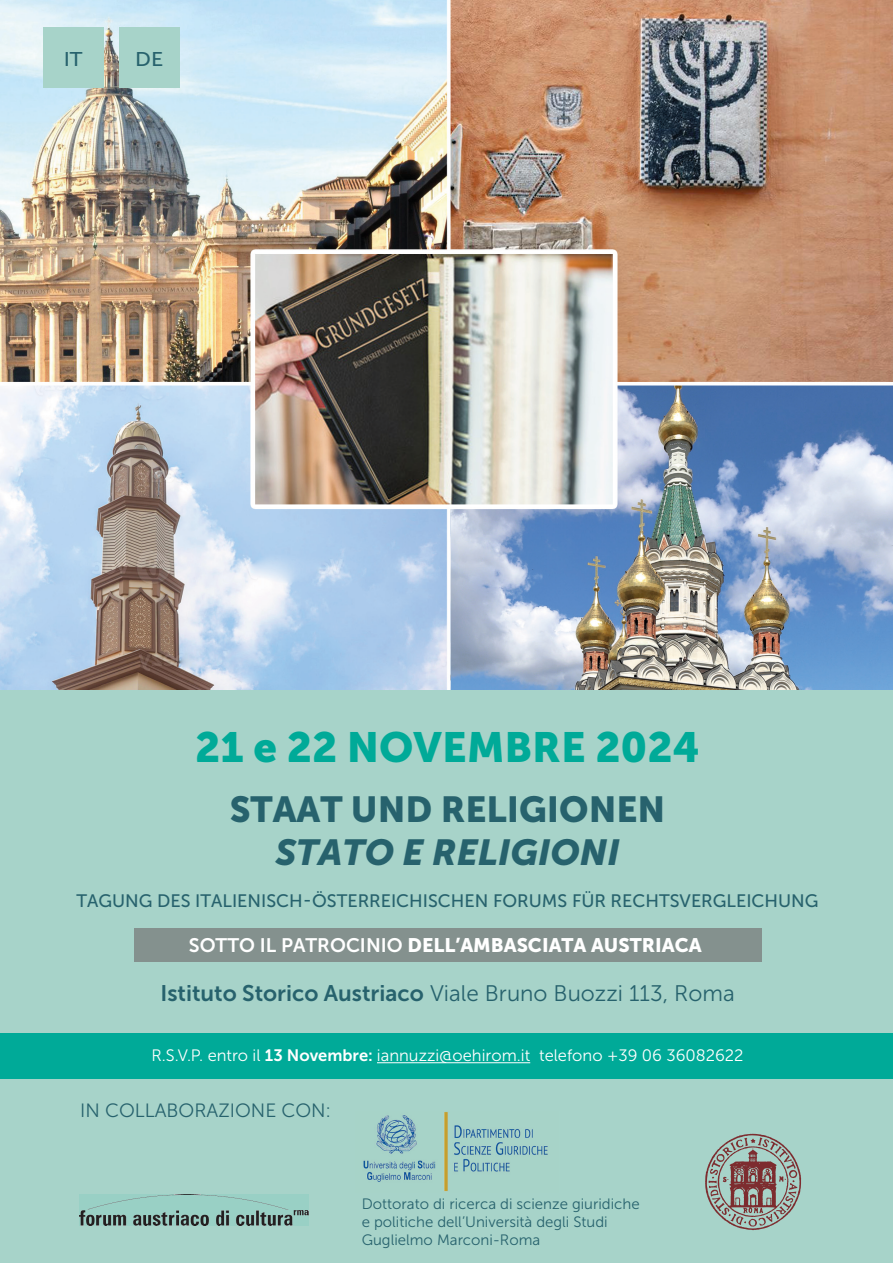
<style>
.page{position:relative;width:893px;height:1263px;background:#fff}
.page>*{position:absolute;margin:0;border:0;box-sizing:border-box;transform-origin:0 0}
.t1{font:42px "Museo Sans 900";color:#00aa98}
.t2{font:36px "Museo Sans 900";color:#27626d}
.t3{font:italic 36px "Museo Sans 900";color:#27626d}
.t4{font:22.5px "Museo Sans 700";color:#27626d}
.t5{font:19.8px "Museo Sans 500";color:#27626d;scale:1.08 1}
.t6{font:19.5px "Museo Sans 900";color:#fff}
.t7{font:19.2px "Museo Sans 300";color:#27626d}
.t8{font:18px "Museo Sans 500";color:#27626d}
.t9{font:16.5px "Museo Sans 300";color:#fff}
.t10{font:15px/18px "Museo Sans 300";color:#27626d}
.s1{font-family:"Museo Sans 700"}
.s2{font-family:"Museo Sans 300"}
</style>
<div class="page">
<img style="left:0;top:0;width:893px;height:690px">
<div style="left:0;top:690px;width:893px;height:573px;background:#a7d3c9"></div>
<svg style="left:705px;top:1134px;width:96px;height:96px"></svg>
<img style="left:363px;top:1112px;width:185px;height:80px">
<img style="left:79px;top:1194px;width:229px;height:31px">
<div style="left:43px;top:28px;width:61px;height:60px;background:#a7d3c9"></div>
<div style="left:119px;top:28px;width:61px;height:60px;background:#a7d3c9"></div>
<div style="left:0;top:1033px;width:893px;height:45px;background:#00aa98"></div>
<div style="left:134px;top:928px;width:627px;height:33px;background:#84918e"></div>
<hr style="left:377px;top:1062px;width:153px;height:1px;background:#fff">
<h3 class="t5" style="left:64px;top:48px;width:19px">IT</h3>
<h3 class="t5" style="left:135px;top:48px;width:28px">DE</h3>
<h1 class="t1" style="left:195px;top:724px;width:506px">21 e 22 NOVEMBRE 2024</h1>
<h2 class="t2" style="left:230px;top:788px;width:437px">STAAT UND RELIGIONEN</h2>
<h2 class="t3" style="left:275px;top:832px;width:346px">STATO E RELIGIONI</h2>
<p class="t8" style="left:77px;top:891px;width:744px">TAGUNG DES ITALIENISCH-ÖSTERREICHISCHEN FORUMS FÜR RECHTSVERGLEICHUNG</p>
<h3 class="t6" style="left:189px;top:934px;width:514px"><span class="s1">SOTTO IL PATROCINIO</span> DELL’AMBASCIATA AUSTRIACA</h3>
<h3 class="t4" style="left:160px;top:981px;width:576px">Istituto Storico Austriaco <span class="s2">Viale Bruno Buozzi 113, Roma</span></h3>
<p class="t9" style="left:152px;top:1046px;width:594px">R.S.V.P. entro il <span class="s1">13 Novembre:</span> iannuzzi@oehirom.it telefono +39 06 36082622</p>
<p class="t7" style="left:80px;top:1100px;width:252px">IN COLLABORAZIONE CON:</p>
<p class="t10" style="left:362px;top:1194px;width:279px">Dottorato di ricerca di scienze giuridiche e politiche dell’Università degli Studi<br>Guglielmo Marconi-Roma</p>
</div>
